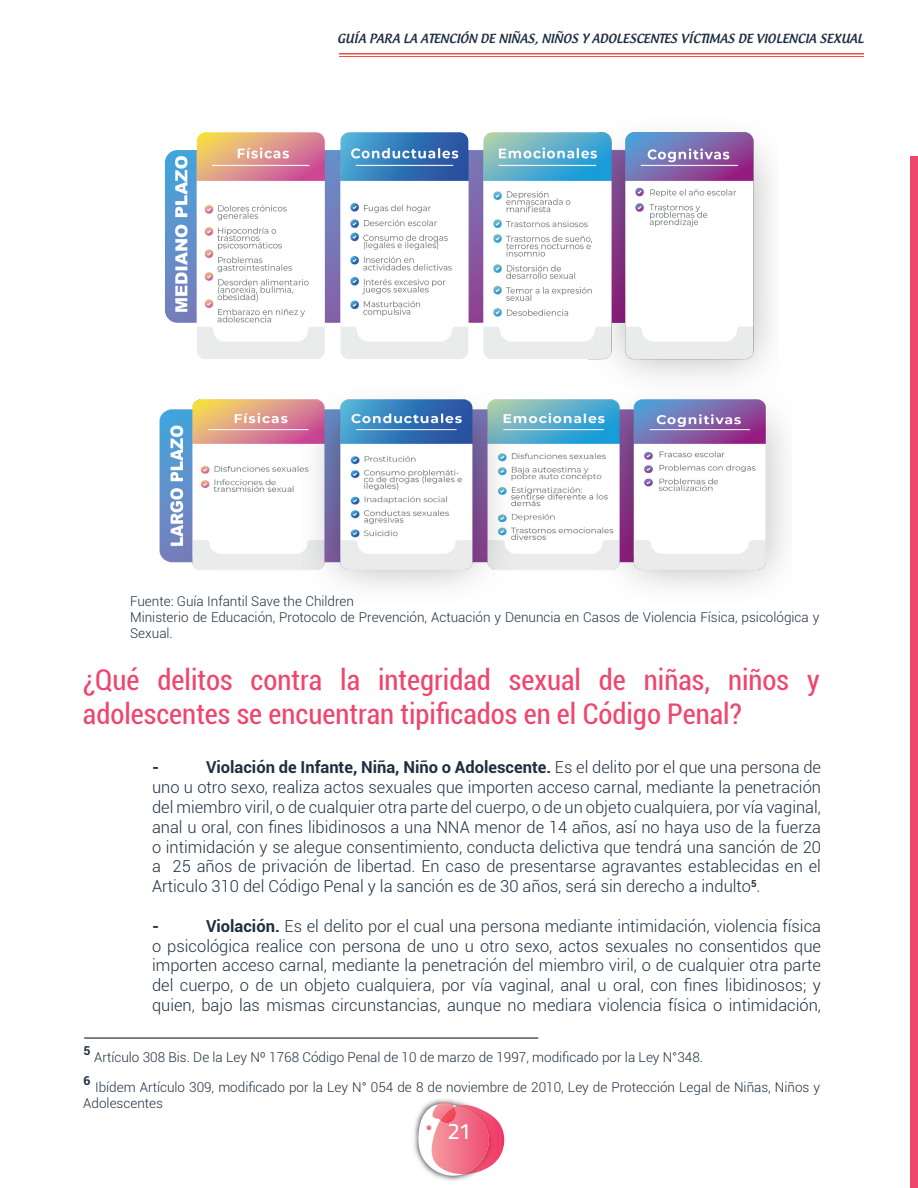
<style>
.page{position:relative;width:918px;height:1188px;background:#fff}
.page>*{position:absolute;margin:0;border:0;box-sizing:border-box;transform-origin:0 0}
.t1{font:condensed 28.5px/34.2px "Roboto";color:#ef466d}
.t2{font:22.5px "Titillium Maps 26 L 500 wt";color:#fff}
.t3{font:300 16.5px/19.8px "Roboto";color:#1e2f41;text-align:justify}
.t4{font:700 16.5px "Roboto";color:#1e2f41}
.t5{font:300 13.5px/16.2px "Roboto";color:#1e2f41}
.t6{font:700 12.3px "Roboto";color:#1e2f41}
.t7{font:500 12px "Androgyne";color:#1e2f41}
.s1{font-weight:700}
</style>
<div class="page">
<hr style="left:339px;top:56px;width:525px;height:1px;background:#e75244">
<hr style="left:339px;top:53px;width:525px;height:1px;background:#e75244">
<hr style="left:339px;top:96px;width:525px;height:1px;background:#e75244">
<hr style="left:339px;top:1083px;width:525px;height:1px;background:#e75244">
<div style="left:910px;top:156px;width:8px;height:1032px;background:#ef466d"></div>
<hr style="left:96px;top:68px;width:1px;height:1086px;background:#678a3a">
<hr style="left:836px;top:54px;width:1px;height:1086px;background:#678a3a">
<img style="left:414px;top:1099px;width:55px;height:82px">
<img style="left:501px;top:1126px;width:4px;height:28px">
<img style="left:490px;top:1114px;width:11px;height:53px">
<svg style="left:417px;top:1102px;width:73px;height:75px"></svg>
<img style="left:432px;top:1104px;width:22px;height:16px">
<img style="left:440px;top:1107px;width:16px;height:16px">
<hr style="left:205px;top:125px;width:1px;height:812px;background:#fbb351">
<hr style="left:152px;top:125px;width:1px;height:812px;background:#ef466d">
<hr style="left:84px;top:1037px;width:454px;height:2px;background:#231f20">
<img style="left:152px;top:388px;width:633px;height:241px">
<img style="left:152px;top:125px;width:620px;height:263px">
<p class="t7" style="left:338px;top:31px;width:528px">GUÍA PARA LA ATENCIÓN DE NIÑAS, NIÑOS Y ADOLESCENTES VÍCTIMAS DE VIOLENCIA SEXUAL</p>
<p class="t5" style="left:130px;top:592px;width:691px">Fuente: Guía Infantil Save the Children<br>Ministerio de Educación, Protocolo de Prevención, Actuación y Denuncia en Casos de Violencia Física, psicológica y<br>Sexual.</p>
<h1 class="t1" style="left:83px;top:662px;width:738px">¿Qué delitos contra la integridad sexual de niñas, niños y adolescentes se encuentran tipificados en el Código Penal?</h1>
<p class="t3" style="left:152px;top:757px;width:671px;text-indent:54px"><span class="s1">Violación de Infante, Niña, Niño o Adolescente.</span> Es el delito por el que una persona de uno u otro sexo, realiza actos sexuales que importen acceso carnal, mediante la penetración del miembro viril, o de cualquier otra parte del cuerpo, o de un objeto cualquiera, por vía vaginal, anal u oral, con fines libidinosos a una NNA menor de 14 años, así no haya uso de la fuerza o intimidación y se alegue consentimiento, conducta delictiva que tendrá una sanción de 20 a 25 años de privación de libertad. En caso de presentarse agravantes establecidas en el Articulo 310 del Código Penal y la sanción es de 30 años, será sin derecho a indulto<sup>5</sup>.</p>
<p class="t4" style="left:152px;top:914px;width:9px">-</p>
<p class="t4" style="left:152px;top:756px;width:9px">-</p>
<p class="t3" style="left:152px;top:916px;width:671px;text-indent:54px"><span class="s1">Violación.</span> Es el delito por el cual una persona mediante intimidación, violencia física o psicológica realice con persona de uno u otro sexo, actos sexuales no consentidos que importen acceso carnal, mediante la penetración del miembro viril, o de cualquier otra parte del cuerpo, o de un objeto cualquiera, por vía vaginal, anal u oral, con fines libidinosos; y quien, bajo las mismas circunstancias, aunque no mediara violencia física o intimidación,</p>
<p class="t6" style="left:83px;top:1042px;width:9px">5</p>
<p class="t5" style="left:94px;top:1049px;width:610px">Artículo 308 Bis. De la Ley Nº 1768 Código Penal de 10 de marzo de 1997, modificado por la Ley N°348.</p>
<p class="t6" style="left:83px;top:1072px;width:9px">6</p>
<p class="t5" style="left:83px;top:1079px;width:738px;text-indent:12px">Ibídem Artículo 309, modificado por la Ley N° 054 de 8 de noviembre de 2010, Ley de Protección Legal de Niñas, Niños y<br>Adolescentes</p>
<h2 class="t2" style="left:448px;top:1115px;width:25px">21</h2>
</div>
